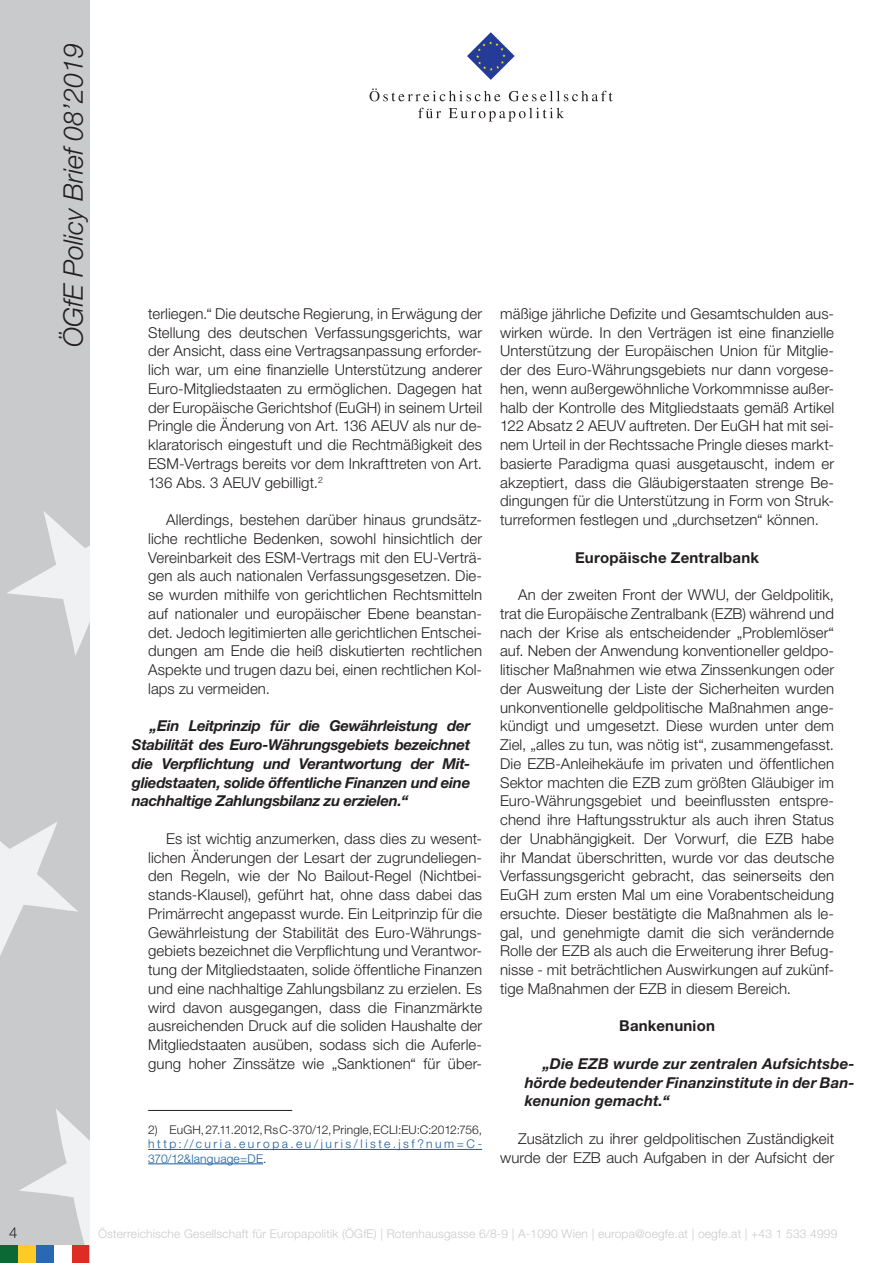
<style>
.page{position:relative;width:893px;height:1263px;background:#fff}
.page>*{position:absolute;margin:0;border:0;box-sizing:border-box;transform-origin:0 0}
.t1{font:italic 300 27px "Helvetica Neue LT Std";color:#231f20}
.Standard_Paragraph{font:300 15px/18.8px "Helvetica Neue LT Std";letter-spacing:.005em;color:#231f20;text-align:justify}
.Standard_Paragraph-2{font:italic 700 15px/18.8px "Helvetica Neue LT Std";letter-spacing:-.01em;color:#231f20;text-align:justify}
.Zwischenüberschrift{font:700 15px "Helvetica Neue LT Std";letter-spacing:.015em;color:#231f20}
.Footnotes{font:300 12px/14.4px "Helvetica Neue LT Std";letter-spacing:.21em;color:#175d9e;text-align:justify}
.t2{font:300 12px "Helvetica Neue LT Std";letter-spacing:.015em;color:#c9cacc}
.s1{color:#231f20}
</style>
<div class="page">
<div style="left:0;top:0;width:89px;height:1263px;background:#c9cacc"></div>
<svg style="left:19px;top:1109px;width:70px;height:136px"></svg>
<svg style="left:0;top:822px;width:78px;height:134px"></svg>
<svg style="left:7px;top:511px;width:82px;height:144px"></svg>
<div style="left:18px;top:1245px;width:18px;height:18px;background:#fecb26"></div>
<div style="left:36px;top:1245px;width:18px;height:18px;background:#2b68b3"></div>
<div style="left:71px;top:1245px;width:18px;height:18px;background:#de2b26"></div>
<div style="left:0;top:1245px;width:18px;height:18px;background:#0b6936"></div>
<div style="left:54px;top:1245px;width:17px;height:18px;background:#fff"></div>
<svg style="left:467px;top:32px;width:48px;height:48px"></svg>
<svg style="left:370px;top:88px;width:130px;height:13px"></svg>
<svg style="left:509px;top:91px;width:104px;height:10px"></svg>
<svg style="left:418px;top:108px;width:23px;height:10px"></svg>
<svg style="left:449px;top:108px;width:115px;height:14px"></svg>
<hr style="left:148px;top:1110px;width:144px;height:1px;background:#231f20">
<hr style="left:148px;top:1149px;width:334px;height:1px;background:#175d9e">
<hr style="left:148px;top:1163px;width:115px;height:1px;background:#175d9e">
<h1 class="t1" style="left:57px;top:347px;width:305px;rotate:-90deg">ÖGfE Policy Brief 08’2019</h1>
<p class="Standard_Paragraph" style="left:148px;top:304px;width:335px">terliegen.“ Die deutsche Regierung, in Erwägung der Stellung des deutschen Verfassungsgerichts, war der Ansicht, dass eine Vertragsanpassung erforder&shy;lich war, um eine finanzielle Unterstützung anderer Euro-Mitgliedstaaten zu ermöglichen. Dagegen hat der Europäische Gerichtshof (EuGH) in seinem Urteil Pringle die Änderung von Art. 136 AEUV als nur de&shy;klaratorisch eingestuft und die Rechtmäßigkeit des ESM-Vertrags bereits vor dem Inkrafttreten von Art.<br>136 Abs. 3 AEUV gebilligt.<sup>2</sup></p>
<p class="Standard_Paragraph" style="left:148px;top:510px;width:335px;text-indent:18px">Allerdings, bestehen darüber hinaus grundsätz&shy;liche rechtliche Bedenken, sowohl hinsichtlich der Vereinbarkeit des ESM-Vertrags mit den EU-Verträ&shy;gen als auch nationalen Verfassungsgesetzen. Die&shy;se wurden mithilfe von gerichtlichen Rechtsmitteln auf nationaler und europäischer Ebene beanstan&shy;det. Jedoch legitimierten alle gerichtlichen Entschei&shy;dungen am Ende die heiß diskutierten rechtlichen Aspekte und trugen dazu bei, einen rechtlichen Kol&shy;laps zu vermeiden.</p>
<p class="Standard_Paragraph-2" style="left:132px;top:716px;width:340px;text-indent:18px">„Ein Leitprinzip für die Gewährleistung der Stabilität des Euro-Währungsgebiets bezeichnet die Verpflichtung und Verantwortung der Mit&shy;gliedstaaten, solide öffentliche Finanzen und eine nachhaltige Zahlungsbilanz zu erzielen.“</p>
<p class="Standard_Paragraph" style="left:148px;top:829px;width:335px;text-indent:18px">Es ist wichtig anzumerken, dass dies zu wesent&shy;lichen Änderungen der Lesart der zugrundeliegen&shy;den Regeln, wie der No Bailout-Regel (Nichtbei&shy;stands-Klausel), geführt hat, ohne dass dabei das Primärrecht angepasst wurde. Ein Leitprinzip für die Gewährleistung der Stabilität des Euro-Währungs&shy;gebiets bezeichnet die Verpflichtung und Verantwor&shy;tung der Mitgliedstaaten, solide öffentliche Finanzen und eine nachhaltige Zahlungsbilanz zu erzielen. Es wird davon ausgegangen, dass die Finanzmärkte ausreichenden Druck auf die soliden Haushalte der Mitgliedstaaten ausüben, sodass sich die Auferle&shy;gung hoher Zinssätze wie „Sanktionen“ für über-</p>
<p class="Footnotes" style="left:148px;top:1122px;width:335px"><span class="s1">2) EuGH, 27.11.2012, Rs C-370/12, Pringle, ECLI:EU:C:2012:756, </span>http://curia.europa.eu/juris/liste.jsf?num=C-370/12&amp;language=DE<span class="s1">.</span></p>
<p class="Standard_Paragraph" style="left:500px;top:304px;width:335px">mäßige jährliche Defizite und Gesamtschulden aus&shy;wirken würde. In den Verträgen ist eine finanzielle Unterstützung der Europäischen Union für Mitglie&shy;der des Euro-Währungsgebiets nur dann vorgese&shy;hen, wenn außergewöhnliche Vorkommnisse außer&shy;halb der Kontrolle des Mitgliedstaats gemäß Artikel 122 Absatz 2 AEUV auftreten. Der EuGH hat mit sei&shy;nem Urteil in der Rechtssache Pringle dieses markt&shy;basierte Paradigma quasi ausgetauscht, indem er akzeptiert, dass die Gläubigerstaaten strenge Be&shy;dingungen für die Unterstützung in Form von Struk&shy;turreformen festlegen und „durchsetzen“ können.</p>
<p class="Zwischenüberschrift" style="left:575px;top:548px;width:186px">Europäische Zentralbank</p>
<p class="Standard_Paragraph" style="left:500px;top:585px;width:335px;text-indent:18px">An der zweiten Front der WWU, der Geldpolitik, trat die Europäische Zentralbank (EZB) während und nach der Krise als entscheidender „Problemlöser“ auf. Neben der Anwendung konventioneller geldpo&shy;litischer Maßnahmen wie etwa Zinssenkungen oder der Ausweitung der Liste der Sicherheiten wurden unkonventionelle geldpolitische Maßnahmen ange&shy;kündigt und umgesetzt. Diese wurden unter dem Ziel, „alles zu tun, was nötig ist“, zusammengefasst.<br>Die EZB-Anleihekäufe im privaten und öffentlichen Sektor machten die EZB zum größten Gläubiger im Euro-Währungsgebiet und beeinflussten entspre&shy;chend ihre Haftungsstruktur als auch ihren Status der Unabhängigkeit. Der Vorwurf, die EZB habe ihr Mandat überschritten, wurde vor das deutsche Verfassungsgericht gebracht, das seinerseits den EuGH zum ersten Mal um eine Vorabentscheidung ersuchte. Dieser bestätigte die Maßnahmen als le&shy;gal, und genehmigte damit die sich verändernde Rolle der EZB als auch die Erweiterung ihrer Befug&shy;nisse - mit beträchtlichen Auswirkungen auf zukünf&shy;tige Maßnahmen der EZB in diesem Bereich.</p>
<p class="Zwischenüberschrift" style="left:619px;top:1017px;width:97px">Bankenunion</p>
<p class="Standard_Paragraph-2" style="left:525px;top:1054px;width:332px;text-indent:18px">„Die EZB wurde zur zentralen Aufsichtsbe&shy;hörde bedeutender Finanzinstitute in der Ban&shy;kenunion gemacht.“</p>
<p class="Standard_Paragraph" style="left:500px;top:1129px;width:335px;text-align:right">Zusätzlich zu ihrer geldpolitischen Zuständigkeit wurde der EZB auch Aufgaben in der Aufsicht der</p>
<p class="Standard_Paragraph" style="left:9px;top:1222px;width:10px">4</p>
<p class="t2" style="left:98px;top:1226px;width:741px">Österreichische Gesellschaft für Europapolitik (ÖGfE) | Rotenhausgasse 6/8-9 | A-1090 Wien | europa@oegfe.at | oegfe.at | +43 1 533 4999</p>
</div>
